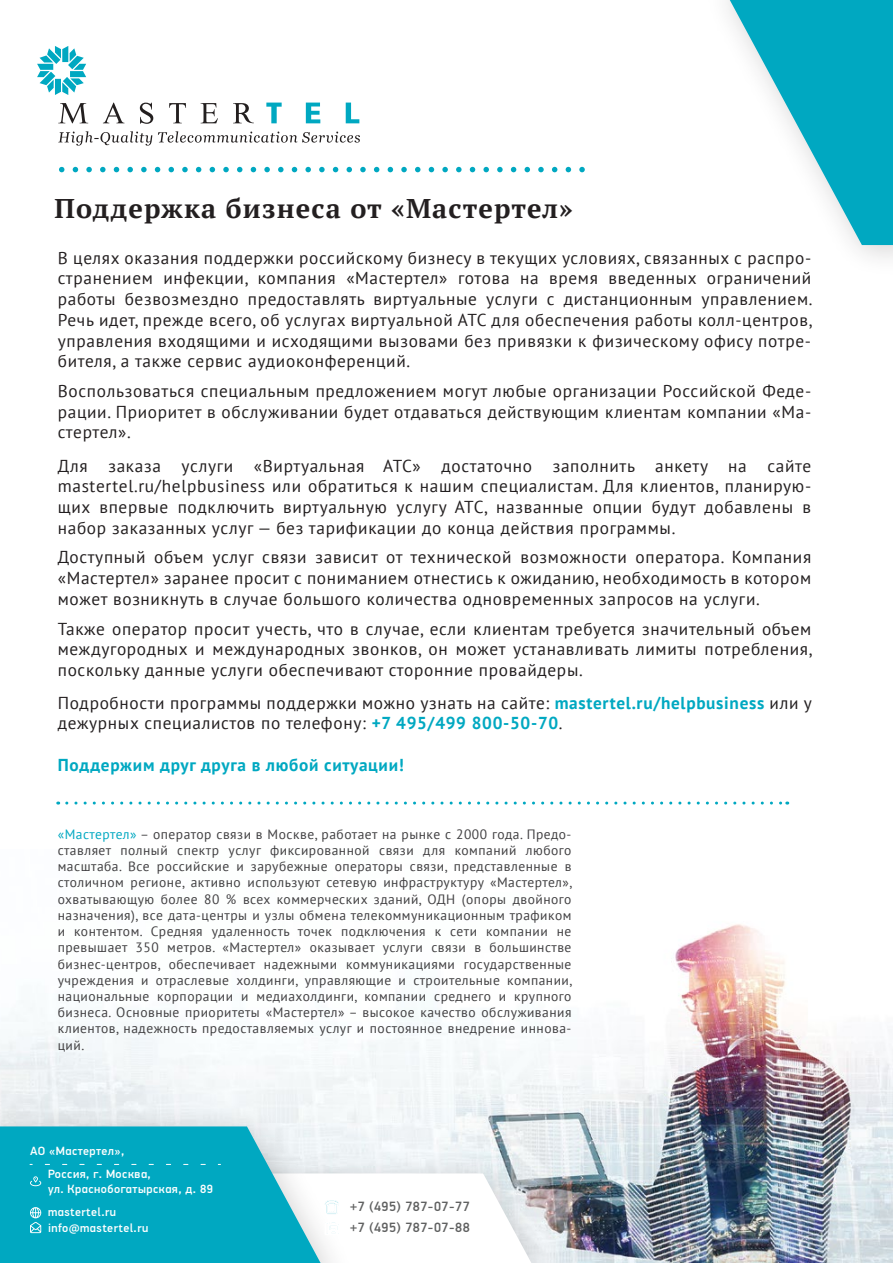
<style>
.page{position:relative;width:893px;height:1263px;background:#fff}
.page>*{position:absolute;margin:0;border:0;box-sizing:border-box;transform-origin:0 0}
.t1{font:700 27px "PT Serif";letter-spacing:.045em;color:#231f20}
.t2{font:17.25px/20.7px "PT Sans";letter-spacing:.04em;color:#231f20;text-align:justify}
.t3{font:700 17.25px "PT Sans";letter-spacing:.04em;color:#00a8c1}
.t4{font:13.5px/16.2px "PT Sans";letter-spacing:.035em;color:#414042;text-align:justify}
.t5{font:500 13.5px "Mebe Sans";letter-spacing:.04em;color:#606161}
.t6{font:500 12px/23.4px "Mebe Sans";letter-spacing:.04em;color:#fff}
.s1{font-weight:700;color:#00a8c1}
.s2{color:#00a8c1}
</style>
<div class="page">
<img style="left:0;top:924px;width:893px;height:339px">
<img style="left:370px;top:1139px;width:211px;height:124px">
<svg style="left:370px;top:1173px;width:161px;height:90px"></svg>
<img style="left:0;top:1092px;width:370px;height:171px">
<svg style="left:730px;top:0;width:163px;height:245px"></svg>
<svg style="left:266px;top:103px;width:93px;height:20px"></svg>
<svg style="left:58px;top:103px;width:196px;height:21px"></svg>
<svg style="left:58px;top:131px;width:302px;height:15px"></svg>
<svg style="left:37px;top:46px;width:49px;height:49px"></svg>
<svg style="left:59px;top:167px;width:5px;height:5px"></svg>
<svg style="left:73px;top:167px;width:512px;height:5px"></svg>
<svg style="left:67px;top:801px;width:721px;height:3px"></svg>
<svg style="left:0;top:1126px;width:339px;height:137px"></svg>
<h1 class="t1" style="left:55px;top:190px;width:520px">Поддержка бизнеса от «Мастертел»</h1>
<p class="t2" style="left:58px;top:247px;width:756px">В целях оказания поддержки российскому бизнесу в текущих условиях, связанных с распро&shy;странением инфекции, компания «Мастертел» готова на время введенных ограничений работы безвозмездно предоставлять виртуальные услуги с дистанционным управлением.<br>Речь идет, прежде всего, об услугах виртуальной АТС для обеспечения работы колл-центров, управления входящими и исходящими вызовами без привязки к физическому офису потре&shy;бителя, а также сервис аудиоконференций.</p>
<p class="t2" style="left:58px;top:380px;width:755px">Воспользоваться специальным предложением могут любые организации Российской Феде&shy;рации. Приоритет в обслуживании будет отдаваться действующим клиентам компании «Ма&shy;стертел».</p>
<p class="t2" style="left:58px;top:455px;width:755px">Для заказа услуги «Виртуальная АТС» достаточно заполнить анкету на сайте mastertel.ru/helpbusiness или обратиться к нашим специалистам. Для клиентов, планирую&shy;щих впервые подключить виртуальную услугу АТС, названные опции будут добавлены в набор заказанных услуг — без тарификации до конца действия программы.</p>
<p class="t2" style="left:58px;top:547px;width:755px">Доступный объем услуг связи зависит от технической возможности оператора. Компания «Мастертел» заранее просит с пониманием отнестись к ожиданию, необходимость в котором может возникнуть в случае большого количества одновременных запросов на услуги.</p>
<p class="t2" style="left:58px;top:618px;width:756px">Также оператор просит учесть, что в случае, если клиентам требуется значительный объем междугородных и международных звонков, он может устанавливать лимиты потребления, поскольку данные услуги обеспечивают сторонние провайдеры.</p>
<p class="t2" style="left:58px;top:692px;width:756px">Подробности программы поддержки можно узнать на сайте: <span class="s1">mastertel.ru/helpbusiness</span> или у дежурных специалистов по телефону: <span class="s1">+7 495/499 800-50-70</span>.</p>
<p class="t3" style="left:58px;top:753px;width:348px">Поддержим друг друга в любой ситуации!</p>
<p class="t4" style="left:58px;top:826px;width:516px"><span class="s2">«Мастертел»</span> – оператор связи в Москве, работает на рынке с 2000 года. Предо&shy;ставляет полный спектр услуг фиксированной связи для компаний любого масштаба. Все российские и зарубежные операторы связи, представленные в столичном регионе, активно используют сетевую инфраструктуру «Мастертел», охватывающую более 80 % всех коммерческих зданий, ОДН (опоры двойного назначения), все дата-центры и узлы обмена телекоммуникационным трафиком и контентом. Средняя удаленность точек подключения к сети компании не превышает 350 метров. «Мастертел» оказывает услуги связи в большинстве бизнес-центров, обеспечивает надежными коммуникациями государственные учреждения и отраслевые холдинги, управляющие и строительные компании, национальные корпорации и медиахолдинги, компании среднего и крупного бизнеса. Основные приоритеты «Мастертел» – высокое качество обслуживания клиентов, надежность предоставляемых услуг и постоянное внедрение иннова&shy;ций.</p>
<p class="t6" style="left:48px;top:1139px;width:104px;text-indent:-18px">АО «Мастертел»,<br>Россия, г. Москва,</p>
<p class="t6" style="left:48px;top:1177px;width:166px">ул. Краснобогатырская, д. 89 mastertel.ru</p>
<p class="t6" style="left:48px;top:1217px;width:102px">info@mastertel.ru</p>
<p class="t5" style="left:350px;top:1198px;width:121px">+7 (495) 787-07-77</p>
<p class="t5" style="left:350px;top:1219px;width:121px">+7 (495) 787-07-88</p>
</div>
